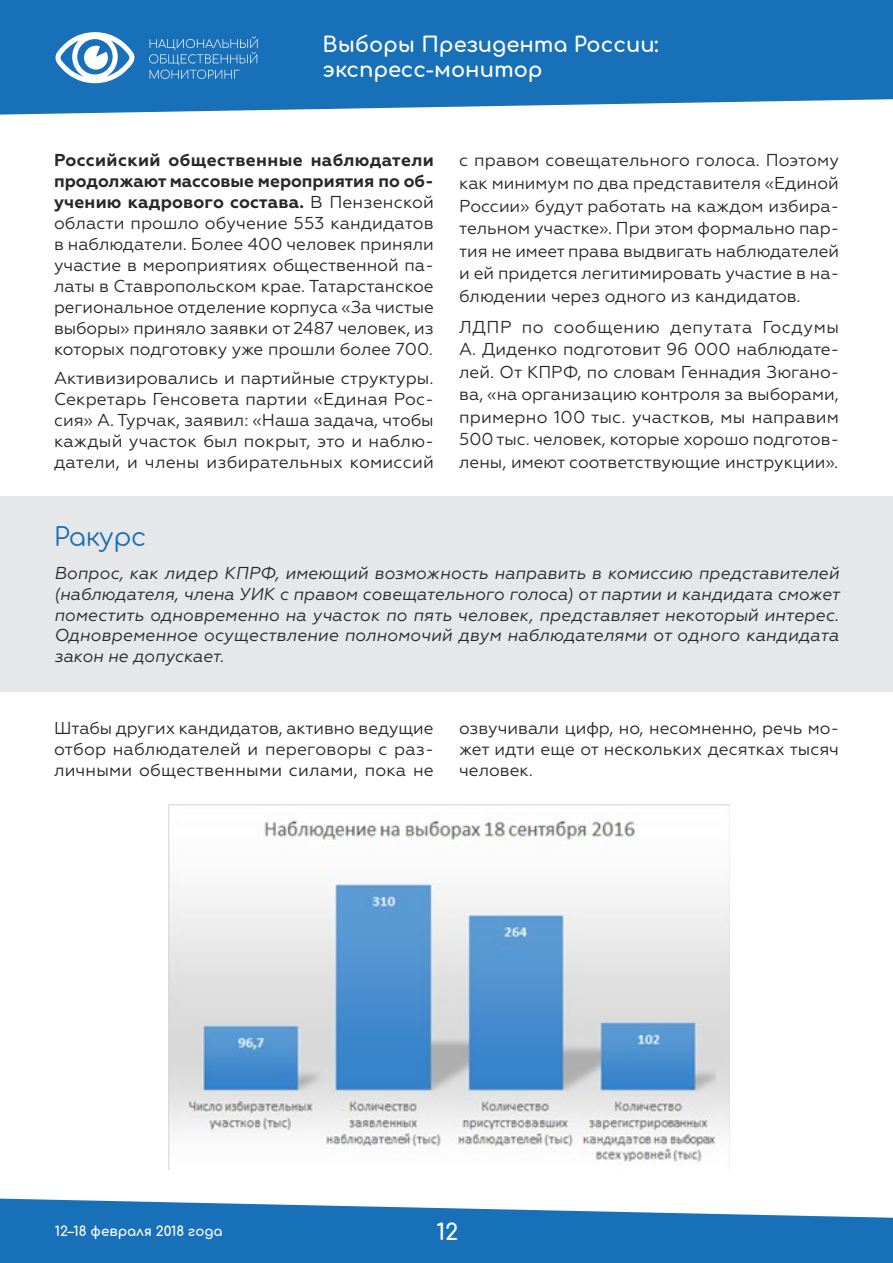
<style>
.page{position:relative;width:893px;height:1263px;background:#fff}
.page>*{position:absolute;margin:0;border:0;box-sizing:border-box;transform-origin:0 0}
.t1{font:25.5px "Comfortaa";letter-spacing:-.01em;color:#1870b8}
.t2{font:700 22.5px "Comfortaa";color:#fff}
.t3{font:700 21px/25.2px "Comfortaa";color:#fff}
.t4{font:17.25px/20.9px "Geometria";color:#292829;text-align:justify}
.t5{font:italic 17.25px/20.7px "Geometria";color:#292829;text-align:justify}
.t6{font:700 13.5px "Comfortaa";color:#fff}
.s1{font-weight:700}
</style>
<div class="page">
<svg style="left:0;top:0;width:893px;height:115px;background:#297bbd"></svg>
<svg style="left:149px;top:36px;width:109px;height:43px;background:#3481c0"></svg>
<svg style="left:55px;top:32px;width:80px;height:51px"></svg>
<div style="left:0;top:496px;width:893px;height:196px;background:#e6e7e8"></div>
<img style="left:168px;top:804px;width:561px;height:366px">
<svg style="left:0;top:1198px;width:893px;height:65px;background:#3c86c3"></svg>
<p class="t3" style="left:323px;top:30px;width:338px">Выборы Президента России: экспресс-монитор</p>
<p class="t4" style="left:54px;top:150px;width:381px"><span class="s1">Российский общественные наблюдатели продолжают массовые мероприятия по об&shy;учению кадрового состава.</span> В Пензенской области прошло обучение 553 кандидатов в наблюдатели. Более 400 человек приняли участие в мероприятиях общественной па&shy;латы в Ставропольском крае. Татарстанское региональное отделение корпуса «За чистые выборы» приняло заявки от 2487 человек, из которых подготовку уже прошли более 700.</p>
<p class="t4" style="left:54px;top:368px;width:381px">Активизировались и партийные структуры.<br>Секретарь Генсовета партии «Единая Рос&shy;сия» А. Турчак, заявил: «Наша задача, чтобы каждый участок был покрыт, это и наблю&shy;датели, и члены избирательных комиссий</p>
<p class="t4" style="left:459px;top:149px;width:381px;line-height:22.5px">с правом совещательного голоса. Поэтому как минимум по два представителя «Единой России» будут работать на каждом избира&shy;тельном участке». При этом формально пар&shy;тия не имеет права выдвигать наблюдателей и ей придется легитимировать участие в на&shy;блюдении через одного из кандидатов.</p>
<p class="t4" style="left:459px;top:315px;width:381px;line-height:22.5px">ЛДПР по сообщению депутата Госдумы А. Диденко подготовит 96 000 наблюдате&shy;лей. От КПРФ, по словам Геннадия Зюгано&shy;ва, «на организацию контроля за выборами, примерно 100 тыс. участков, мы направим 500 тыс. человек, которые хорошо подготов&shy;лены, имеют соответствующие инструкции».</p>
<h1 class="t1" style="left:54px;top:514px;width:94px">Ракурс</h1>
<p class="t5" style="left:54px;top:563px;width:787px">Вопрос, как лидер КПРФ, имеющий возможность направить в комиссию представителей (наблюдателя, члена УИК с правом совещательного голоса) от партии и кандидата сможет поместить одновременно на участок по пять человек, представляет некоторый интерес.<br>Одновременное осуществление полномочий двум наблюдателями от одного кандидата закон не допускает.</p>
<p class="t4" style="left:54px;top:717px;width:381px">Штабы других кандидатов, активно ведущие отбор наблюдателей и переговоры с раз&shy;личными общественными силами, пока не</p>
<p class="t4" style="left:459px;top:717px;width:381px">озвучивали цифр, но, несомненно, речь мо&shy;жет идти еще от нескольких десятках тысяч человек.</p>
<p class="t6" style="left:55px;top:1219px;width:169px">12–18 февраля 2018 года</p>
<h2 class="t2" style="left:436px;top:1211px;width:24px">12</h2>
</div>
